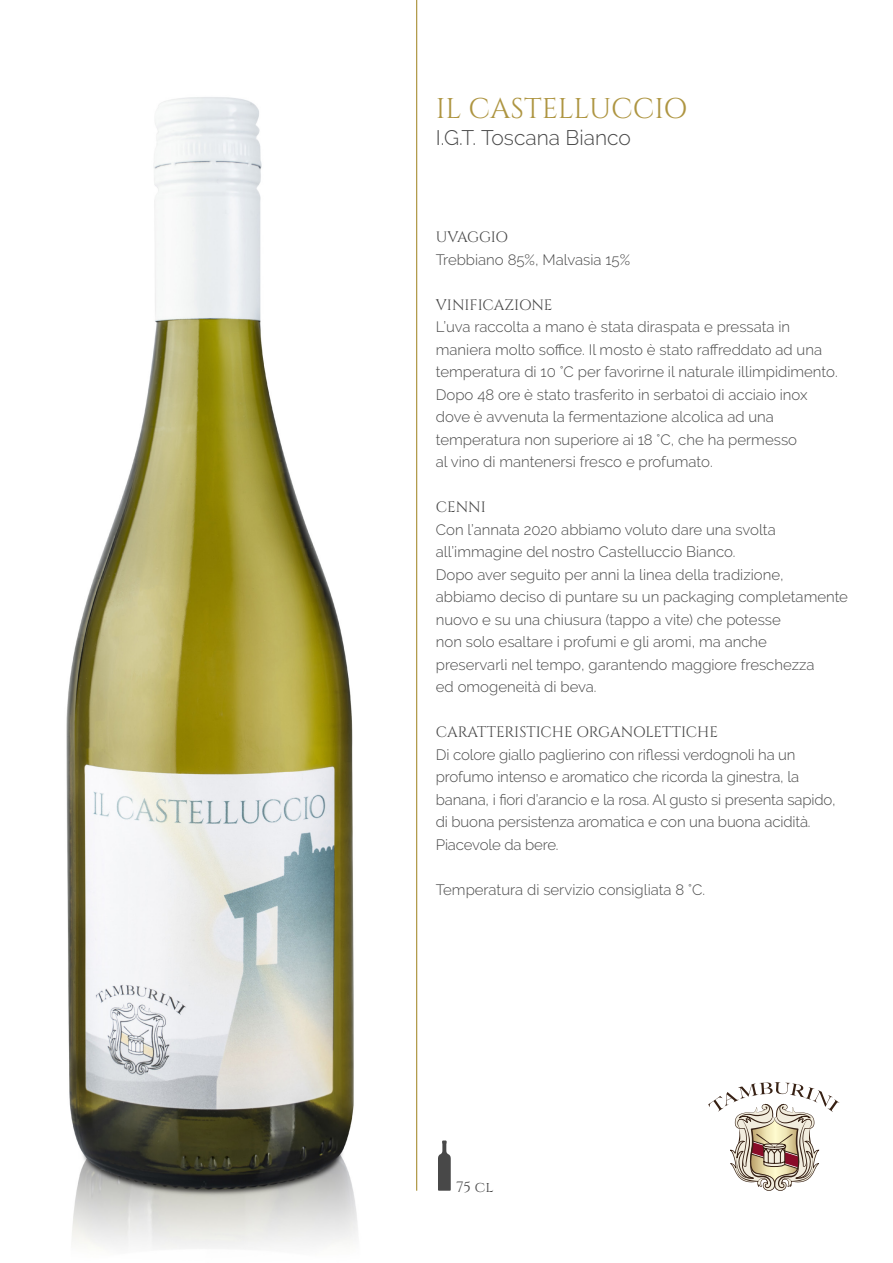
<style>
.page{position:relative;width:893px;height:1263px;background:#fff}
.page>*{position:absolute;margin:0;border:0;box-sizing:border-box;transform-origin:0 0}
.t1{font:28.5px "Cinzel";color:#ae9541}
.t2{font:300 21px "Raleway";color:#484848}
.t3{font:300 15px/22.5px "Raleway";color:#484848}
.t4{font:15px "Cinzel";color:#484848}
.t5{font:15px "Cinzel";letter-spacing:-.025em;color:#484848}
</style>
<div class="page">
<img style="left:66px;top:97px;width:292px;height:1152px">
<svg style="left:438px;top:1140px;width:13px;height:51px"></svg>
<hr style="left:416px;top:0;width:1px;height:1191px;background:#9c801a">
<svg style="left:708px;top:1082px;width:131px;height:109px"></svg>
<h1 class="t1" style="left:436px;top:90px;width:253px">IL CASTELLUCCIO</h1>
<h2 class="t2" style="left:436px;top:126px;width:197px">I.G.T. Toscana Bianco</h2>
<p class="t5" style="left:436px;top:227px;width:74px">UVAGGIO</p>
<p class="t3" style="left:436px;top:248px;width:196px">Trebbiano 85%, Malvasia 15%</p>
<p class="t4" style="left:436px;top:295px;width:118px">VINIFICAZIONE</p>
<p class="t3" style="left:436px;top:315px;width:403px">L’uva raccolta a mano è stata diraspata e pressata in maniera molto soffice. Il mosto è stato raffreddato ad una temperatura di 10 °C per favorirne il naturale illimpidimento.<br>Dopo 48 ore è stato trasferito in serbatoi di acciaio inox dove è avvenuta la fermentazione alcolica ad una temperatura non superiore ai 18 °C, che ha permesso<br>al vino di mantenersi fresco e profumato.</p>
<p class="t4" style="left:436px;top:497px;width:51px">CENNI</p>
<p class="t3" style="left:436px;top:518px;width:414px">Con l’annata 2020 abbiamo voluto dare una svolta all’immagine del nostro Castelluccio Bianco.<br>Dopo aver seguito per anni la linea della tradizione,<br>abbiamo deciso di puntare su un packaging completamente nuovo e su una chiusura (tappo a vite) che potesse<br>non solo esaltare i profumi e gli aromi, ma anche<br>preservarli nel tempo, garantendo maggiore freschezza<br>ed omogeneità di beva.</p>
<p class="t4" style="left:436px;top:722px;width:284px">CARATTERISTICHE ORGANOLETTICHE</p>
<p class="t3" style="left:436px;top:743px;width:401px">Di colore giallo paglierino con riflessi verdognoli ha un profumo intenso e aromatico che ricorda la ginestra, la banana, i fiori d’arancio e la rosa. Al gusto si presenta sapido, di buona persistenza aromatica e con una buona acidità.<br>Piacevole da bere.</p>
<p class="t3" style="left:436px;top:878px;width:271px">Temperatura di servizio consigliata 8 °C.</p>
<p class="t4" style="left:456px;top:1177px;width:39px">75 cl</p>
</div>
